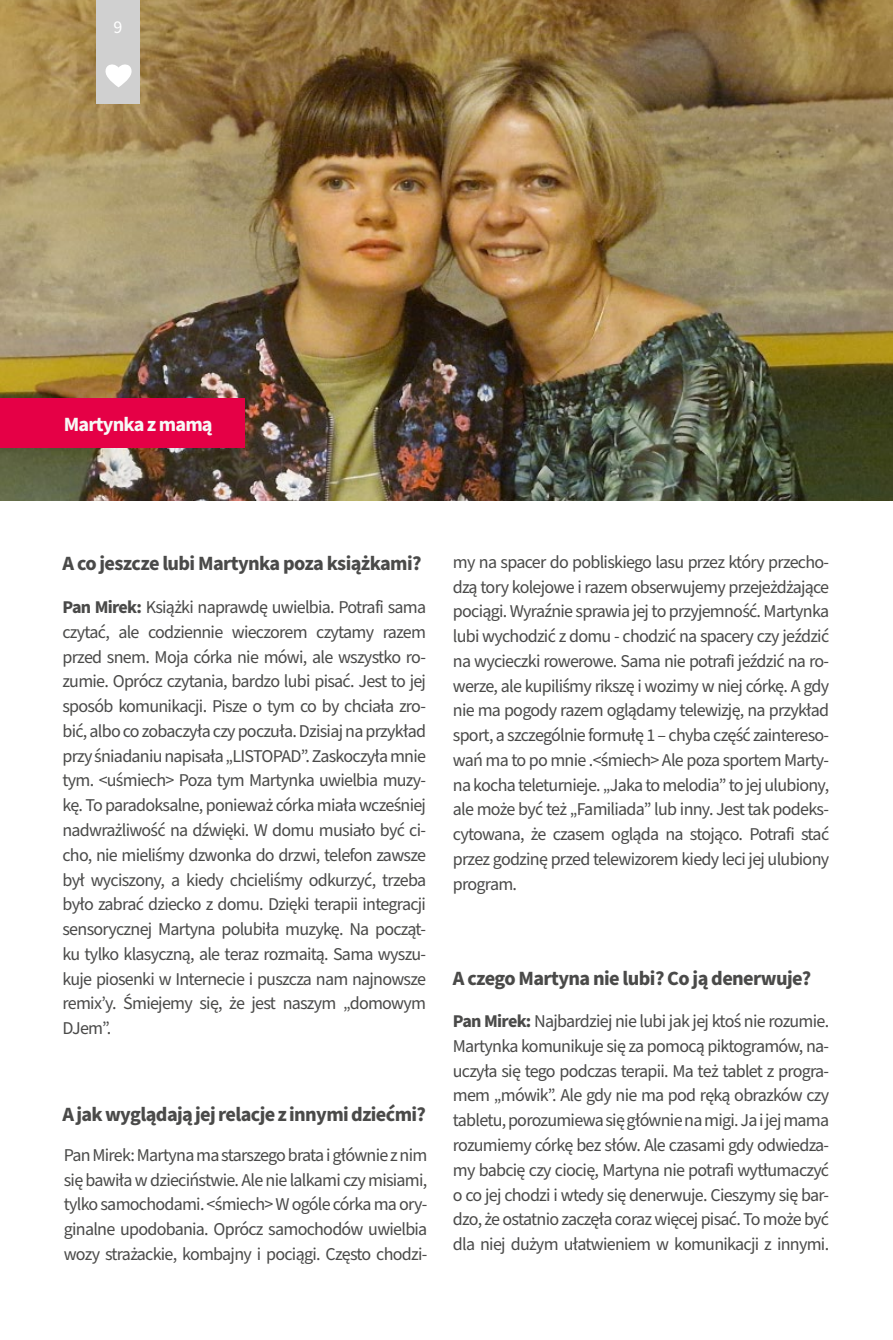
<style>
.page{position:relative;width:893px;height:1340px;background:#fff}
.page>*{position:absolute;margin:0;border:0;box-sizing:border-box;transform-origin:0 0}
.t1{font:700 20.25px "Source Sans Pro";letter-spacing:-.03em;color:#4a4a49}
.t2{font:700 20.25px "Source Sans Pro";letter-spacing:-.04em;color:#f7f8f6}
.t3{font:18px/24.8px "Source Sans Pro";letter-spacing:-.04em;color:#4a4a49;text-align:justify}
.t4{font:18px "Source Sans Pro";color:#fff}
.s1{font-weight:700}
</style>
<div class="page">
<img style="left:0;top:0;width:893px;height:501px">
<div style="left:0;top:399px;width:244px;height:49px;background:#e50046"></div>
<div style="left:97px;top:0;width:43px;height:103px;background:#d0d0d0"></div>
<svg style="left:105px;top:64px;width:27px;height:23px"></svg>
<p class="t4" style="left:114px;top:15px;width:10px">9</p>
<p class="t2" style="left:64px;top:410px;width:150px">Martynka z mamą</p>
<p class="t1" style="left:63px;top:549px;width:361px">A co jeszcze lubi Martynka poza książkami?</p>
<p class="t3" style="left:63px;top:595px;width:365px"><span class="s1">Pan Mirek:</span> Książki naprawdę uwielbia. Potrafi sama czytać, ale codziennie wieczorem czytamy razem przed snem. Moja córka nie mówi, ale wszystko ro&shy;zumie. Oprócz czytania, bardzo lubi pisać. Jest to jej sposób komunikacji. Pisze o tym co by chciała zro&shy;bić, albo co zobaczyła czy poczuła. Dzisiaj na przykład przy śniadaniu napisała „LISTOPAD”. Zaskoczyła mnie tym. &lt;uśmiech&gt; Poza tym Martynka uwielbia muzy&shy;kę. To paradoksalne, ponieważ córka miała wcześniej nadwrażliwość na dźwięki. W domu musiało być ci&shy;cho, nie mieliśmy dzwonka do drzwi, telefon zawsze był wyciszony, a kiedy chcieliśmy odkurzyć, trzeba było zabrać dziecko z domu. Dzięki terapii integracji sensorycznej Martyna polubiła muzykę. Na począt&shy;ku tylko klasyczną, ale teraz rozmaitą. Sama wyszu&shy;kuje piosenki w Internecie i puszcza nam najnowsze remix’y. Śmiejemy się, że jest naszym „domowym DJem”.</p>
<p class="t1" style="left:63px;top:1100px;width:365px">A jak wyglądają jej relacje z innymi dziećmi?</p>
<p class="t3" style="left:64px;top:1143px;width:365px">Pan Mirek: Martyna ma starszego brata i głównie z nim się bawiła w dzieciństwie. Ale nie lalkami czy misiami, tylko samochodami. &lt;śmiech&gt; W ogóle córka ma ory&shy;ginalne upodobania. Oprócz samochodów uwielbia wozy strażackie, kombajny i pociągi. Często chodzi-</p>
<p class="t3" style="left:453px;top:550px;width:378px">my na spacer do pobliskiego lasu przez który przecho&shy;dzą tory kolejowe i razem obserwujemy przejeżdżające pociągi. Wyraźnie sprawia jej to przyjemność. Martynka lubi wychodzić z domu - chodzić na spacery czy jeździć na wycieczki rowerowe. Sama nie potrafi jeździć na ro&shy;werze, ale kupiliśmy rikszę i wozimy w niej córkę. A gdy nie ma pogody razem oglądamy telewizję, na przykład sport, a szczególnie formułę 1 – chyba część zaintereso&shy;wań ma to po mnie .&lt;śmiech&gt; Ale poza sportem Marty&shy;na kocha teleturnieje. „Jaka to melodia” to jej ulubiony, ale może być też „Familiada” lub inny. Jest tak podeks&shy;cytowana, że czasem ogląda na stojąco. Potrafi stać przez godzinę przed telewizorem kiedy leci jej ulubiony program.</p>
<p class="t1" style="left:453px;top:964px;width:360px">A czego Martyna nie lubi? Co ją denerwuje?</p>
<p class="t3" style="left:453px;top:1009px;width:378px"><span class="s1">Pan Mirek:</span> Najbardziej nie lubi jak jej ktoś nie rozumie.<br>Martynka komunikuje się za pomocą piktogramów, na&shy;uczyła się tego podczas terapii. Ma też tablet z progra&shy;mem „mówik”. Ale gdy nie ma pod ręką obrazków czy tabletu, porozumiewa się głównie na migi. Ja i jej mama rozumiemy córkę bez słów. Ale czasami gdy odwiedza&shy;my babcię czy ciocię, Martyna nie potrafi wytłumaczyć o co jej chodzi i wtedy się denerwuje. Cieszymy się bar&shy;dzo, że ostatnio zaczęła coraz więcej pisać. To może być dla niej dużym ułatwieniem w komunikacji z innymi.</p>
</div>
